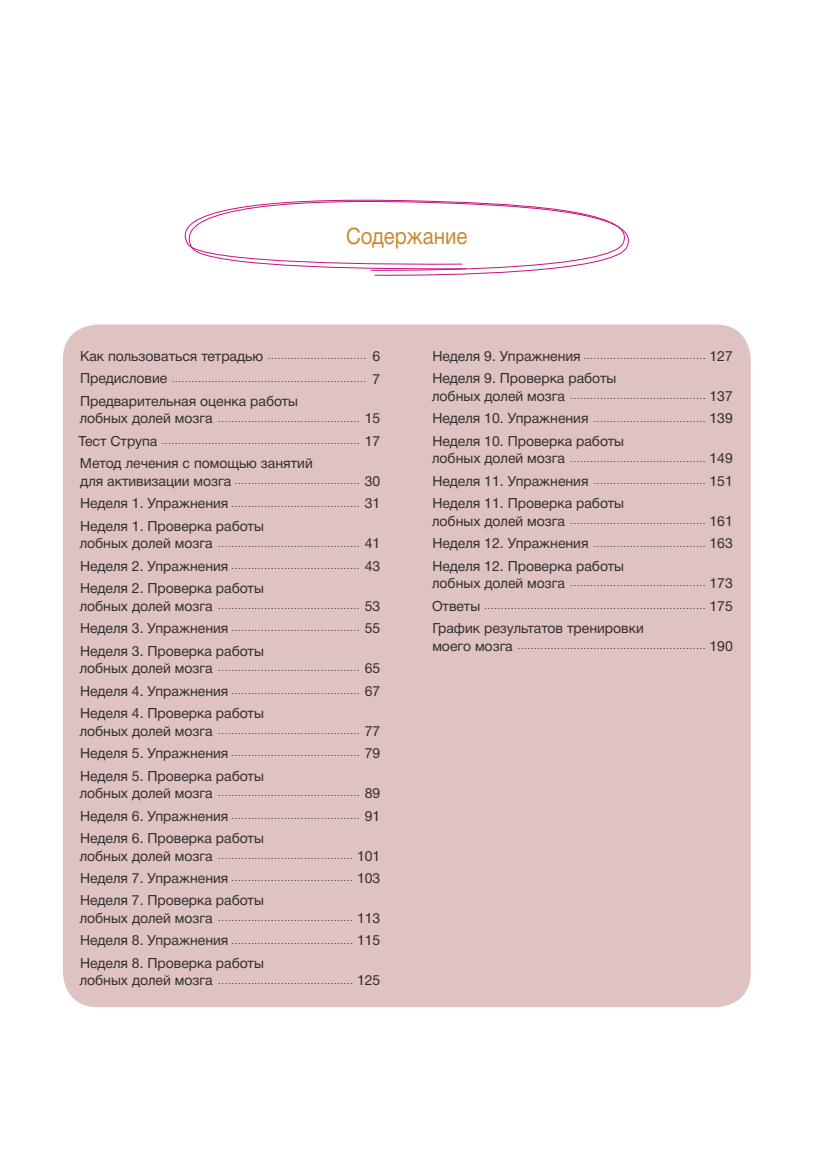
<style>
.page{position:relative;width:814px;height:1166px;background:#fff}
.page>*{position:absolute;margin:0;border:0;box-sizing:border-box;transform-origin:0 0}
.t1{font:22.75px "Helvetica Neue Cyr";color:#c78930;scale:.9 1}
.t2{font:14px "Helvetica Neue Cyr";color:#2f2f2e}
.t3{font:8.75px "Helvetica Neue Cyr";color:#2f2f2e}
.s1{font-size:14px}
</style>
<div class="page">
<div style="left:63px;top:324px;width:687px;height:683px;background:#dfc3c2;border-radius:35px"></div>
<svg style="left:184px;top:199px;width:445px;height:77px"></svg>
<p class="t1" style="left:346px;top:228px;width:136px">Содержание</p>
<p class="t3" style="left:80px;top:353px;width:302px"><span class="s1">Как пользоваться тетрадью</span> .............................. <span class="s1">6</span></p>
<p class="t3" style="left:80px;top:375px;width:302px"><span class="s1">Предисловие</span> ........................................................... <span class="s1">7</span></p>
<p class="t2" style="left:80px;top:396px;width:220px">Предварительная оценка работы</p>
<p class="t3" style="left:79px;top:415px;width:302px"><span class="s1">лобных долей мозга</span> ........................................... <span class="s1">15</span></p>
<p class="t3" style="left:78px;top:438px;width:303px"><span class="s1">Тест Струпа</span> ............................................................ <span class="s1">17</span></p>
<p class="t2" style="left:80px;top:458px;width:234px">Метод лечения с помощью занятий</p>
<p class="t3" style="left:80px;top:478px;width:302px"><span class="s1">для активизации мозга</span> ...................................... <span class="s1">30</span></p>
<p class="t3" style="left:80px;top:500px;width:302px"><span class="s1">Неделя 1. Упражнения</span> ....................................... <span class="s1">31</span></p>
<p class="t2" style="left:80px;top:521px;width:185px">Неделя 1. Проверка работы</p>
<p class="t3" style="left:79px;top:540px;width:302px"><span class="s1">лобных долей мозга</span> ........................................... <span class="s1">41</span></p>
<p class="t3" style="left:80px;top:563px;width:302px"><span class="s1">Неделя 2. Упражнения</span> ....................................... <span class="s1">43</span></p>
<p class="t2" style="left:80px;top:583px;width:185px">Неделя 2. Проверка работы</p>
<p class="t3" style="left:79px;top:603px;width:302px"><span class="s1">лобных долей мозга</span> ........................................... <span class="s1">53</span></p>
<p class="t3" style="left:80px;top:625px;width:302px"><span class="s1">Неделя 3. Упражнения</span> ....................................... <span class="s1">55</span></p>
<p class="t2" style="left:80px;top:646px;width:185px">Неделя 3. Проверка работы</p>
<p class="t3" style="left:79px;top:665px;width:302px"><span class="s1">лобных долей мозга</span> ........................................... <span class="s1">65</span></p>
<p class="t3" style="left:80px;top:687px;width:302px"><span class="s1">Неделя 4. Упражнения</span> ....................................... <span class="s1">67</span></p>
<p class="t2" style="left:80px;top:708px;width:185px">Неделя 4. Проверка работы</p>
<p class="t3" style="left:79px;top:727px;width:302px"><span class="s1">лобных долей мозга</span> ........................................... <span class="s1">77</span></p>
<p class="t3" style="left:80px;top:750px;width:302px"><span class="s1">Неделя 5. Упражнения</span> ....................................... <span class="s1">79</span></p>
<p class="t2" style="left:80px;top:770px;width:185px">Неделя 5. Проверка работы</p>
<p class="t3" style="left:79px;top:790px;width:302px"><span class="s1">лобных долей мозга</span> ........................................... <span class="s1">89</span></p>
<p class="t3" style="left:80px;top:812px;width:302px"><span class="s1">Неделя 6. Упражнения</span> ....................................... <span class="s1">91</span></p>
<p class="t2" style="left:80px;top:833px;width:185px">Неделя 6. Проверка работы</p>
<p class="t3" style="left:79px;top:852px;width:302px"><span class="s1">лобных долей мозга</span> ......................................... <span class="s1">101</span></p>
<p class="t3" style="left:80px;top:875px;width:302px"><span class="s1">Неделя 7. Упражнения</span> ..................................... <span class="s1">103</span></p>
<p class="t2" style="left:80px;top:895px;width:185px">Неделя 7. Проверка работы</p>
<p class="t3" style="left:79px;top:915px;width:302px"><span class="s1">лобных долей мозга</span> ......................................... <span class="s1">113</span></p>
<p class="t3" style="left:80px;top:937px;width:302px"><span class="s1">Неделя 8. Упражнения</span> ..................................... <span class="s1">115</span></p>
<p class="t2" style="left:80px;top:958px;width:185px">Неделя 8. Проверка работы</p>
<p class="t3" style="left:79px;top:977px;width:302px"><span class="s1">лобных долей мозга</span> ......................................... <span class="s1">125</span></p>
<p class="t3" style="left:432px;top:353px;width:302px"><span class="s1">Неделя 9. Упражнения</span> ..................................... <span class="s1">127</span></p>
<p class="t2" style="left:432px;top:373px;width:185px">Неделя 9. Проверка работы</p>
<p class="t3" style="left:432px;top:393px;width:302px"><span class="s1">лобных долей мозга</span> ......................................... <span class="s1">137</span></p>
<p class="t3" style="left:432px;top:415px;width:302px"><span class="s1">Неделя 10. Упражнения</span> .................................. <span class="s1">139</span></p>
<p class="t2" style="left:432px;top:436px;width:193px">Неделя 10. Проверка работы</p>
<p class="t3" style="left:432px;top:455px;width:302px"><span class="s1">лобных долей мозга</span> ......................................... <span class="s1">149</span></p>
<p class="t3" style="left:432px;top:478px;width:302px"><span class="s1">Неделя 11. Упражнения</span> .................................. <span class="s1">151</span></p>
<p class="t2" style="left:432px;top:498px;width:193px">Неделя 11. Проверка работы</p>
<p class="t3" style="left:432px;top:518px;width:302px"><span class="s1">лобных долей мозга</span> ......................................... <span class="s1">161</span></p>
<p class="t3" style="left:432px;top:540px;width:302px"><span class="s1">Неделя 12. Упражнения</span> .................................. <span class="s1">163</span></p>
<p class="t2" style="left:432px;top:561px;width:193px">Неделя 12. Проверка работы</p>
<p class="t3" style="left:432px;top:580px;width:302px"><span class="s1">лобных долей мозга</span> ......................................... <span class="s1">173</span></p>
<p class="t3" style="left:432px;top:603px;width:302px"><span class="s1">Ответы</span> ................................................................... <span class="s1">175</span></p>
<p class="t2" style="left:432px;top:623px;width:213px">График результатов тренировки</p>
<p class="t3" style="left:432px;top:642px;width:302px"><span class="s1">моего мозга</span> ......................................................... <span class="s1">190</span></p>
</div>
